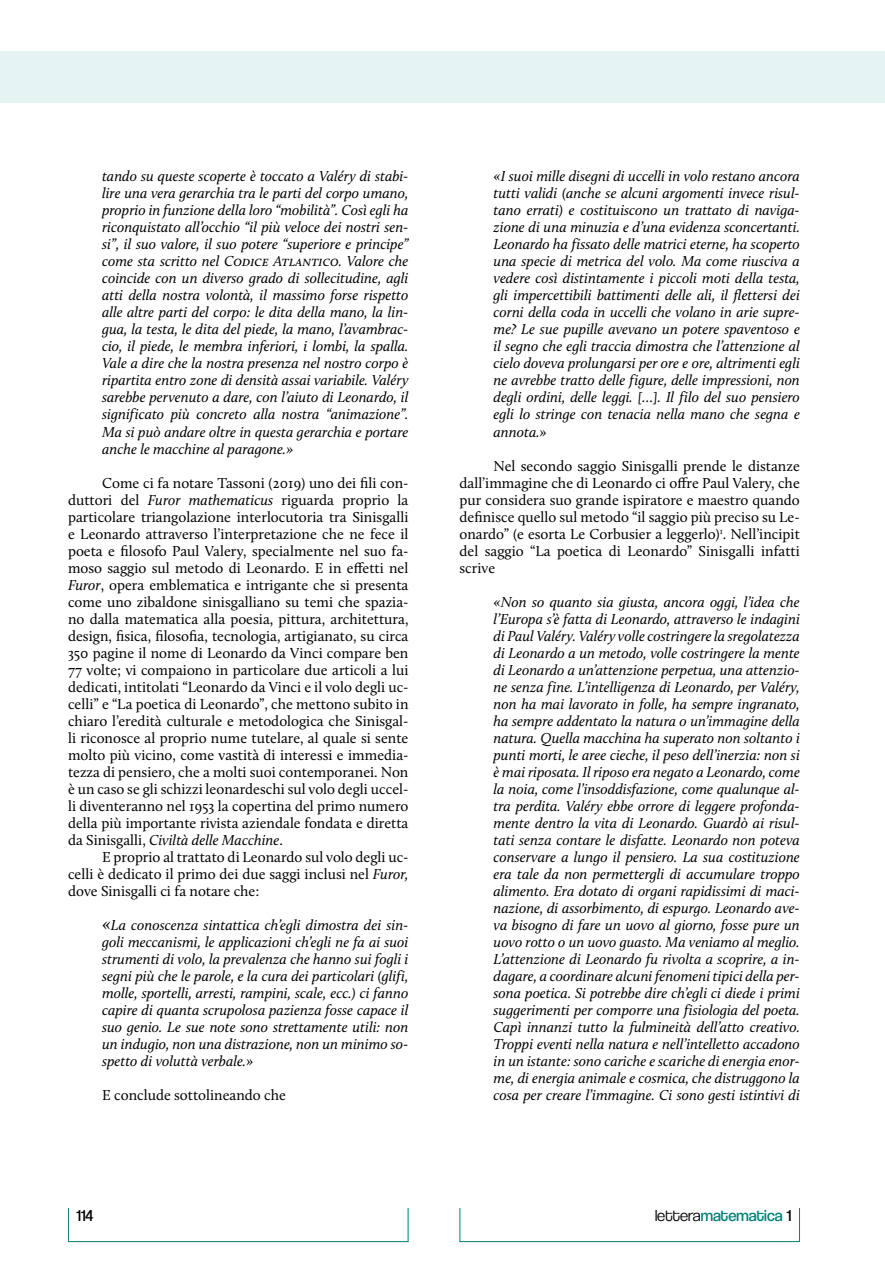
<style>
.page{position:relative;width:885px;height:1276px;background:#fff}
.page>*{position:absolute;margin:0;border:0;box-sizing:border-box;transform-origin:0 0}
.t1{font:16.5px "Coolvetica Bk";color:#008179}
.t2{font:16.5px "Coolvetica Bk";color:#000}
.t3{font:italic 14.85px/17px "Calluna";color:#000;text-align:justify}
.t4{font:14.85px/17px "Calluna";color:#000;text-align:justify}
.s1{font-style:italic}
.s2{font-size:18px}
.s3{font-family:"Coolvetica Lt";color:#000}
.s4{color:#000}
</style>
<div class="page">
<div style="left:0;top:51px;width:884px;height:51px;background:#e5f4f3"></div>
<hr style="left:459px;top:1241px;width:340px;height:1px;background:#008179">
<hr style="left:459px;top:1208px;width:1px;height:34px;background:#008179">
<hr style="left:799px;top:1208px;width:1px;height:33px;background:#008179">
<hr style="left:68px;top:1241px;width:340px;height:1px;background:#008179">
<hr style="left:68px;top:1208px;width:1px;height:34px;background:#008179">
<hr style="left:407px;top:1208px;width:1px;height:33px;background:#008179">
<p class="t3" style="left:102px;top:168px;width:308px">tando su queste scoperte è toccato a Valéry di stabi&shy;lire una vera gerarchia tra le parti del corpo umano, proprio in funzione della loro “mobilità”. Così egli ha riconquistato all’occhio “il più veloce dei nostri sen&shy;si”, il suo valore, il suo potere “superiore e principe” come sta scritto nel Codice Atlantico. Valore che coincide con un diverso grado di sollecitudine, agli atti della nostra volontà, il massimo forse rispetto alle altre parti del corpo: le dita della mano, la lin&shy;gua, la testa, le dita del piede, la mano, l’avambrac&shy;cio, il piede, le membra inferiori, i lombi, la spalla.<br>Vale a dire che la nostra presenza nel nostro corpo è ripartita entro zone di densità assai variabile. Valéry sarebbe pervenuto a dare, con l’aiuto di Leonardo, il significato più concreto alla nostra “animazione”.<br>Ma si può andare oltre in questa gerarchia e portare anche le macchine al paragone.»</p>
<p class="t4" style="left:68px;top:474px;width:342px;text-indent:34px">Come ci fa notare Tassoni (2019) uno dei fili con&shy;duttori del <span class="s1">Furor mathematicus</span> riguarda proprio la particolare triangolazione interlocutoria tra Sinisgalli e Leonardo attraverso l’interpretazione che ne fece il poeta e filosofo Paul Valery, specialmente nel suo fa&shy;moso saggio sul metodo di Leonardo. E in effetti nel <span class="s1">Furor</span>, opera emblematica e intrigante che si presenta come uno zibaldone sinisgalliano su temi che spazia&shy;no dalla matematica alla poesia, pittura, architettura, design, fisica, filosofia, tecnologia, artigianato, su circa 350 pagine il nome di Leonardo da Vinci compare ben 77 volte; vi compaiono in particolare due articoli a lui dedicati, intitolati “Leonardo da Vinci e il volo degli uc&shy;celli” e “La poetica di Leonardo”, che mettono subito in chiaro l’eredità culturale e metodologica che Sinisgal&shy;li riconosce al proprio nume tutelare, al quale si sente molto più vicino, come vastità di interessi e immedia&shy;tezza di pensiero, che a molti suoi contemporanei. Non è un caso se gli schizzi leonardeschi sul volo degli uccel&shy;li diventeranno nel 1953 la copertina del primo numero della più importante rivista aziendale fondata e diretta da Sinisgalli, <span class="s1">Civiltà delle Macchine</span>.</p>
<p class="t4" style="left:68px;top:848px;width:342px;text-indent:34px">E proprio al trattato di Leonardo sul volo degli uc&shy;celli è dedicato il primo dei due saggi inclusi nel <span class="s1">Furor, </span>dove Sinisgalli ci fa notare che:</p>
<p class="t3" style="left:102px;top:916px;width:308px"><span class="s2">«</span>La conoscenza sintattica ch’egli dimostra dei sin&shy;goli meccanismi, le applicazioni ch’egli ne fa ai suoi strumenti di volo, la prevalenza che hanno sui fogli i segni più che le parole, e la cura dei particolari (glifi, molle, sportelli, arresti, rampini, scale, ecc.) ci fanno capire di quanta scrupolosa pazienza fosse capace il suo genio. Le sue note sono strettamente utili: non un indugio, non una distrazione, non un minimo so&shy;spetto di voluttà verbale.»</p>
<p class="t4" style="left:102px;top:1086px;width:185px">E conclude sottolineando che</p>
<p class="t3" style="left:493px;top:168px;width:308px">«I suoi mille disegni di uccelli in volo restano ancora tutti validi (anche se alcuni argomenti invece risul&shy;tano errati) e costituiscono un trattato di naviga&shy;zione di una minuzia e d’una evidenza sconcertanti.<br>Leonardo ha fissato delle matrici eterne, ha scoperto una specie di metrica del volo. Ma come riusciva a vedere così distintamente i piccoli moti della testa, gli impercettibili battimenti delle ali, il flettersi dei corni della coda in uccelli che volano in arie supre&shy;me? Le sue pupille avevano un potere spaventoso e il segno che egli traccia dimostra che l’attenzione al cielo doveva prolungarsi per ore e ore, altrimenti egli ne avrebbe tratto delle figure, delle impressioni, non degli ordini, delle leggi. […]. Il filo del suo pensiero egli lo stringe con tenacia nella mano che segna e annota.»</p>
<p class="t4" style="left:459px;top:457px;width:342px;text-indent:34px">Nel secondo saggio Sinisgalli prende le distanze dall’immagine che di Leonardo ci offre Paul Valery, che pur considera suo grande ispiratore e maestro quando definisce quello sul metodo “il saggio più preciso su Le&shy;onardo” (e esorta Le Corbusier a leggerlo)<sup>1</sup>. Nell’incipit del saggio “La poetica di Leonardo” Sinisgalli infatti scrive</p>
<p class="t3" style="left:493px;top:593px;width:308px">«Non so quanto sia giusta, ancora oggi, l’idea che l’Europa s’è fatta di Leonardo, attraverso le indagini di Paul Valéry. Valéry volle costringere la sregolatezza di Leonardo a un metodo, volle costringere la mente di Leonardo a un’attenzione perpetua, una attenzio&shy;ne senza fine. L’intelligenza di Leonardo, per Valéry, non ha mai lavorato in folle, ha sempre ingranato, ha sempre addentato la natura o un’immagine della natura. Quella macchina ha superato non soltanto i punti morti, le aree cieche, il peso dell’inerzia: non si è mai riposata. Il riposo era negato a Leonardo, come la noia, come l’insoddisfazione, come qualunque al&shy;tra perdita. Valéry ebbe orrore di leggere profonda&shy;mente dentro la vita di Leonardo. Guardò ai risul&shy;tati senza contare le disfatte. Leonardo non poteva conservare a lungo il pensiero. La sua costituzione era tale da non permettergli di accumulare troppo alimento. Era dotato di organi rapidissimi di maci&shy;nazione, di assorbimento, di espurgo. Leonardo ave&shy;va bisogno di fare un uovo al giorno, fosse pure un uovo rotto o un uovo guasto. Ma veniamo al meglio.<br>L’attenzione di Leonardo fu rivolta a scoprire, a in&shy;dagare, a coordinare alcuni fenomeni tipici della per&shy;sona poetica. Si potrebbe dire ch’egli ci diede i primi suggerimenti per comporre una fisiologia del poeta.<br>Capì innanzi tutto la fulmineità dell’atto creativo.<br>Troppi eventi nella natura e nell’intelletto accadono in un istante: sono cariche e scariche di energia enor&shy;me, di energia animale e cosmica, che distruggono la cosa per creare l’immagine. Ci sono gesti istintivi di</p>
<p class="t2" style="left:77px;top:1205px;width:18px">114</p>
<p class="t1" style="left:655px;top:1205px;width:138px"><span class="s3">lettera</span>matematica <span class="s4">1</span></p>
</div>
